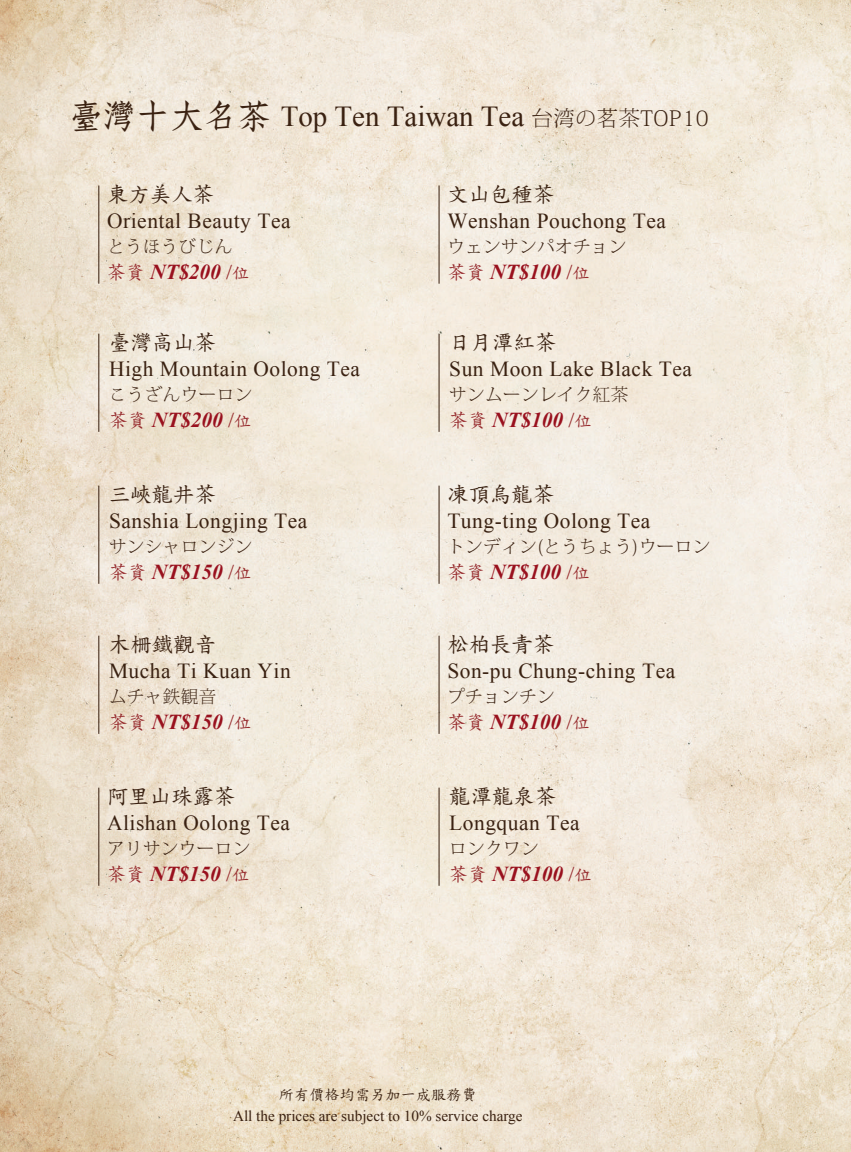
<style>
.page{position:relative;width:851px;height:1152px;background:#fff}
.page>*{position:absolute;margin:0;border:0;box-sizing:border-box;transform-origin:0 0}
.t1{font:28.88px "Times New Roman";color:#3a2111}
.t2{font:21.38px "Times New Roman";letter-spacing:.025em;color:#3a2111}
.t3{font:21.38px "DF Li Kai Shu Std W5";color:#3a2111}
.t4{font:italic 700 21.25px "Times New Roman";color:#99111e}
.t5{font:200 17.5px "Koz Min Pro";letter-spacing:.025em;color:#3a2111}
.t6{font:15.25px "Times New Roman";color:#3a2111}
.t7{font:15.25px "DF Kai Shu SB Estd BF";color:#3a2111}
.s1{font-family:"DF Fang Song W6 WIN BF";font-size:33.75px}
.s2{font-family:"Koz Min Pro";font-weight:200;font-size:21.25px}
.s3{font-family:"Adobe Ming Std";font-weight:300;font-size:21.25px}
.s4{font-family:"DF Li Kai Shu Std W5";font-weight:400;font-style:normal;font-size:18.75px;color:#95272a}
.s5{font-family:"DF Kai Shu SB Estd BF";font-weight:400;font-style:normal;font-size:21.38px;color:#95272a}
.s6{font-family:"DF Kai Shu SB Estd BF";font-weight:400;font-style:normal;font-size:17.5px;color:#95272a}
</style>
<div class="page">
<img style="left:0;top:0;width:850px;height:1152px">
<hr style="left:438px;top:485px;width:1px;height:99px;background:#3a2111">
<hr style="left:438px;top:185px;width:1px;height:99px;background:#3a2111">
<hr style="left:98px;top:185px;width:1px;height:99px;background:#3a2111">
<hr style="left:438px;top:635px;width:1px;height:99px;background:#3a2111">
<hr style="left:98px;top:787px;width:1px;height:98px;background:#3a2111">
<hr style="left:98px;top:334px;width:1px;height:98px;background:#3a2111">
<hr style="left:438px;top:334px;width:1px;height:98px;background:#3a2111">
<hr style="left:98px;top:635px;width:1px;height:99px;background:#3a2111">
<hr style="left:98px;top:485px;width:1px;height:99px;background:#3a2111">
<hr style="left:438px;top:787px;width:1px;height:98px;background:#3a2111">
<h1 class="t1" style="left:68px;top:97px;width:641px"><span class="s1">臺灣十大名茶</span> Top Ten Taiwan Tea <span class="s2">台湾の</span><span class="s3">茗</span><span class="s2">茶TOP10</span></h1>
<p class="t3" style="left:107px;top:183px;width:109px">東方美人茶</p>
<p class="t2" style="left:107px;top:206px;width:185px">Oriental Beauty Tea</p>
<p class="t5" style="left:107px;top:234px;width:127px">とうほうびじん</p>
<p class="t4" style="left:107px;top:257px;width:144px"><span class="s4">茶資</span> NT$200 <span class="s5">/</span><span class="s6">位</span></p>
<p class="t3" style="left:109px;top:331px;width:109px">臺灣高山茶</p>
<p class="t2" style="left:109px;top:354px;width:252px">High Mountain Oolong Tea</p>
<p class="t5" style="left:109px;top:382px;width:145px">こうざんウーロン</p>
<p class="t4" style="left:109px;top:405px;width:144px"><span class="s4">茶資</span> NT$200 <span class="s5">/</span><span class="s6">位</span></p>
<p class="t3" style="left:109px;top:483px;width:109px">三峽龍井茶</p>
<p class="t2" style="left:109px;top:506px;width:200px">Sanshia Longjing Tea</p>
<p class="t5" style="left:109px;top:534px;width:145px">サンシャロンジン</p>
<p class="t4" style="left:109px;top:557px;width:144px"><span class="s4">茶資</span> NT$150 <span class="s5">/</span><span class="s6">位</span></p>
<p class="t3" style="left:109px;top:633px;width:109px">木柵鐵觀音</p>
<p class="t2" style="left:109px;top:656px;width:183px">Mucha Ti Kuan Yin</p>
<p class="t5" style="left:109px;top:684px;width:109px">ムチャ鉄観音</p>
<p class="t4" style="left:109px;top:707px;width:144px"><span class="s4">茶資</span> NT$150 <span class="s5">/</span><span class="s6">位</span></p>
<p class="t3" style="left:107px;top:785px;width:130px">阿里山珠露茶</p>
<p class="t2" style="left:107px;top:808px;width:184px">Alishan Oolong Tea</p>
<p class="t5" style="left:107px;top:836px;width:145px">アリサンウーロン</p>
<p class="t4" style="left:107px;top:859px;width:144px"><span class="s4">茶資</span> NT$150 <span class="s5">/</span><span class="s6">位</span></p>
<p class="t3" style="left:447px;top:183px;width:109px">文山包種茶</p>
<p class="t2" style="left:447px;top:206px;width:220px">Wenshan Pouchong Tea</p>
<p class="t5" style="left:447px;top:234px;width:180px">ウェンサンパオチョン</p>
<p class="t4" style="left:447px;top:257px;width:144px"><span class="s4">茶資</span> NT$100 <span class="s5">/</span><span class="s6">位</span></p>
<p class="t3" style="left:449px;top:331px;width:109px">日月潭紅茶</p>
<p class="t2" style="left:449px;top:354px;width:244px">Sun Moon Lake Black Tea</p>
<p class="t5" style="left:449px;top:382px;width:180px">サンムーンレイク紅茶</p>
<p class="t4" style="left:449px;top:405px;width:144px"><span class="s4">茶資</span> NT$100 <span class="s5">/</span><span class="s6">位</span></p>
<p class="t3" style="left:447px;top:483px;width:109px">凍頂烏龍茶</p>
<p class="t2" style="left:447px;top:506px;width:204px">Tung-ting Oolong Tea</p>
<p class="t5" style="left:447px;top:534px;width:264px">トンディン(とうちょう)ウーロン</p>
<p class="t4" style="left:447px;top:557px;width:144px"><span class="s4">茶資</span> NT$100 <span class="s5">/</span><span class="s6">位</span></p>
<p class="t3" style="left:447px;top:633px;width:109px">松柏長青茶</p>
<p class="t2" style="left:447px;top:656px;width:229px">Son-pu Chung-ching Tea</p>
<p class="t5" style="left:447px;top:684px;width:109px">プチョンチン</p>
<p class="t4" style="left:447px;top:707px;width:144px"><span class="s4">茶資</span> NT$100 <span class="s5">/</span><span class="s6">位</span></p>
<p class="t3" style="left:449px;top:785px;width:109px">龍潭龍泉茶</p>
<p class="t2" style="left:449px;top:808px;width:132px">Longquan Tea</p>
<p class="t5" style="left:449px;top:836px;width:91px">ロンクワン</p>
<p class="t4" style="left:449px;top:859px;width:144px"><span class="s4">茶資</span> NT$100 <span class="s5">/</span><span class="s6">位</span></p>
<p class="t7" style="left:279px;top:1086px;width:199px">所有價格均需另加一成服務費</p>
<p class="t6" style="left:233px;top:1105px;width:291px">All the prices are subject to 10% service charge</p>
</div>
